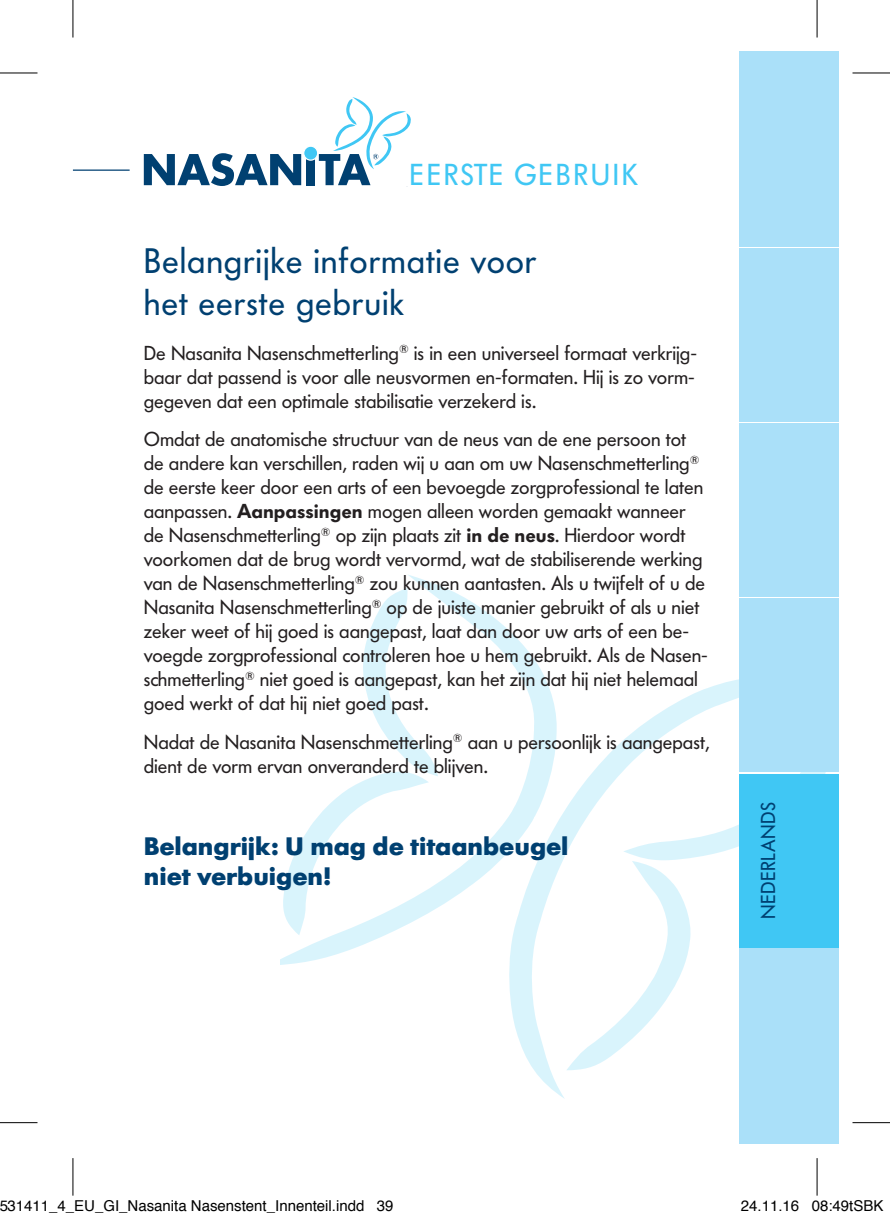
<style>
.page{position:relative;width:890px;height:1219px;background:#fff}
.page>*{position:absolute;margin:0;border:0;box-sizing:border-box;transform-origin:0 0}
.t1{font:35px/42px "Futura BQ";letter-spacing:.025em;color:#004071}
.t2{font:30px "Futura BQ";letter-spacing:.09em;color:#40c7f4}
.t3{font:700 25px/30px "Futura BQ";color:#004071}
.t4{font:20px/24px "Futura BQ";color:#231f20}
.t5{font:20px "Futura BQ";letter-spacing:.025em;color:#004071}
.t6{font:15px "Helvetica";color:#000}
.s1{font-weight:600}
</style>
<div class="page">
<svg style="left:280px;top:575px;width:264px;height:390px"></svg>
<svg style="left:503px;top:675px;width:236px;height:423px"></svg>
<svg style="left:283px;top:587px;width:155px;height:348px"></svg>
<svg style="left:566px;top:692px;width:265px;height:377px"></svg>
<div style="left:739px;top:948px;width:99px;height:195px;background:#aae0f9"></div>
<svg style="left:144px;top:153px;width:157px;height:33px"></svg>
<div style="left:307px;top:154px;width:8px;height:31px;background:#004071"></div>
<div style="left:304px;top:146px;width:14px;height:14px;background:#40c7f4;border-radius:50%"></div>
<div style="left:303px;top:145px;width:15px;height:16px;border:1px solid #fff;border-radius:50%"></div>
<svg style="left:319px;top:97px;width:92px;height:88px"></svg>
<hr style="left:73px;top:169px;width:57px;height:2px;background:#004071">
<div style="left:739px;top:52px;width:99px;height:195px;background:#aae0f9"></div>
<div style="left:739px;top:248px;width:99px;height:174px;background:#aae0f9"></div>
<div style="left:739px;top:423px;width:99px;height:174px;background:#aae0f9"></div>
<div style="left:739px;top:773px;width:99px;height:174px;background:#40c7f4"></div>
<div style="left:739px;top:598px;width:99px;height:174px;background:#aae0f9"></div>
<svg style="left:816px;top:0;width:1px;height:37px"></svg>
<svg style="left:816px;top:1158px;width:1px;height:37px"></svg>
<hr style="left:0;top:72px;width:38px;height:1px;background:#000">
<hr style="left:852px;top:72px;width:38px;height:1px;background:#000">
<hr style="left:0;top:1121px;width:38px;height:1px;background:#000">
<hr style="left:852px;top:1121px;width:38px;height:1px;background:#000">
<hr style="left:73px;top:0;width:1px;height:37px;background:#000">
<hr style="left:73px;top:1157px;width:1px;height:38px;background:#000">
<hr style="left:817px;top:0;width:1px;height:37px;background:#000">
<hr style="left:817px;top:1157px;width:1px;height:38px;background:#000">
<h2 class="t2" style="left:410px;top:158px;width:230px">EERSTE GEBRUIK</h2>
<h1 class="t1" style="left:144px;top:239px;width:394px">Belangrijke informatie voor het eerste gebruik</h1>
<p class="t4" style="left:144px;top:341px;width:555px;text-align:justify">De Nasanita Nasenschmetterling<sup>®</sup> is in een universeel formaat verkrijg&shy;baar dat passend is voor alle neusvormen en-formaten. Hij is zo vorm&shy;gegeven dat een optimale stabilisatie verzekerd is.</p>
<p class="t4" style="left:144px;top:427px;width:566px">Omdat de anatomische structuur van de neus van de ene persoon tot de andere kan verschillen, raden wij u aan om uw Nasenschmetterling<sup>® </sup>de eerste keer door een arts of een bevoegde zorgprofessional te laten aanpassen. <span class="s1">Aanpassingen</span> mogen alleen worden gemaakt wanneer de Nasenschmetterling<sup>®</sup> op zijn plaats zit <span class="s1">in de neus</span>. Hierdoor wordt voorkomen dat de brug wordt vervormd, wat de stabiliserende werking van de Nasenschmetterling<sup>®</sup> zou kunnen aantasten. Als u twijfelt of u de Nasanita Nasenschmetterling<sup>®</sup> op de juiste manier gebruikt of als u niet zeker weet of hij goed is aangepast, laat dan door uw arts of een be&shy;voegde zorgprofessional controleren hoe u hem gebruikt. Als de Nasen&shy;schmetterling<sup>®</sup> niet goed is aangepast, kan het zijn dat hij niet helemaal goed werkt of dat hij niet goed past.</p>
<p class="t4" style="left:144px;top:729px;width:567px">Nadat de Nasanita Nasenschmetterling<sup>®</sup> aan u persoonlijk is aangepast, dient de vorm ervan onveranderd te blijven.</p>
<p class="t3" style="left:144px;top:830px;width:426px">Belangrijk: U mag de titaanbeugel niet verbuigen!</p>
<p class="t5" style="left:757px;top:918px;width:118px;rotate:-90deg">NEDERLANDS</p>
<p class="t6" style="left:-1px;top:1199px;width:396px">531411_4_EU_GI_Nasanita Nasenstent_Innenteil.indd 39</p>
<p class="t6" style="left:741px;top:1199px;width:144px">24.11.16 08:49tSBK</p>
</div>
